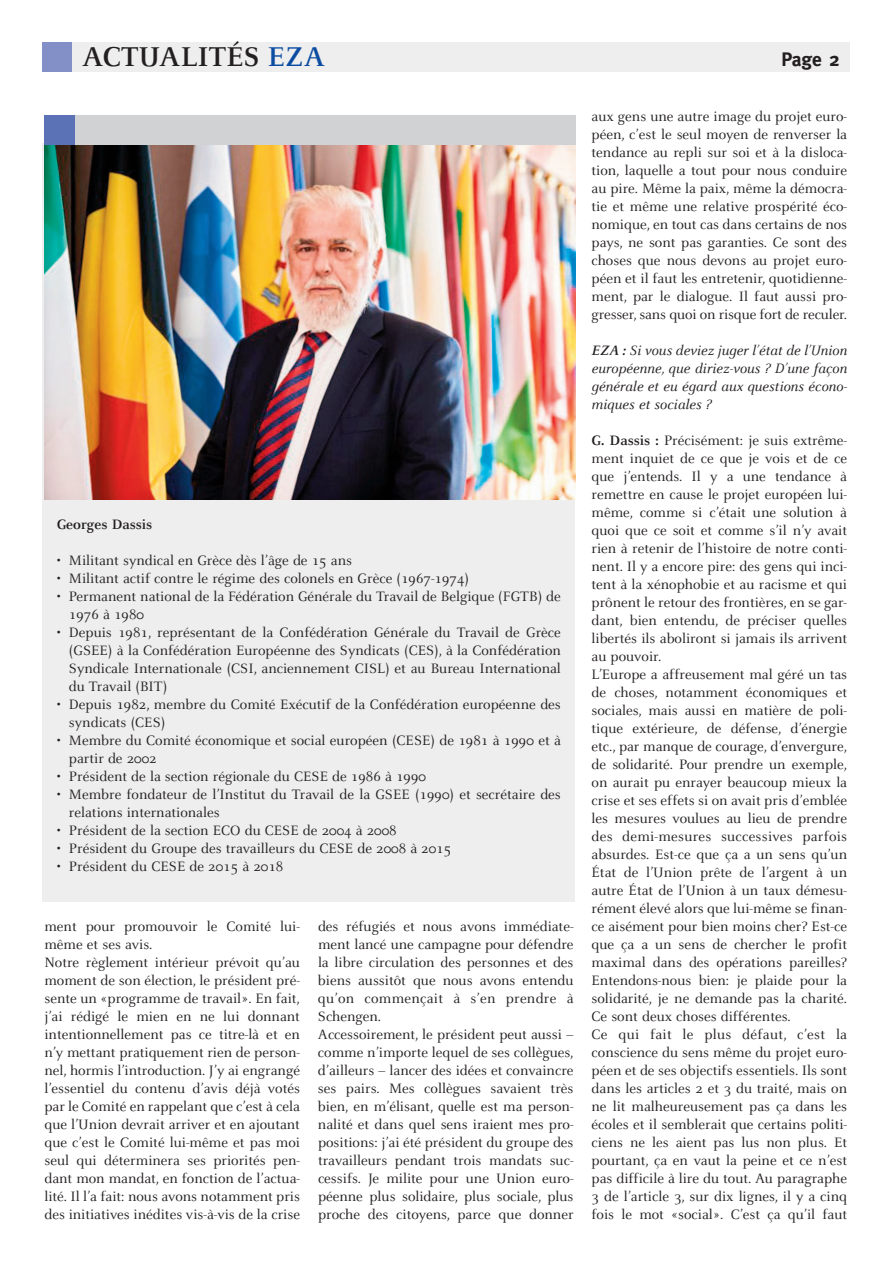
<style>
.page{position:relative;width:893px;height:1263px;background:#fff}
.page>*{position:absolute;margin:0;border:0;box-sizing:border-box;transform-origin:0 0}
.t1{font:700 30px "Celeste";color:#231f20}
.t2{font:700 19.5px "Meta";color:#231f20}
.t3{font:15px/18px "Celeste";color:#231f20}
.t4{font:italic 15px/18px "Celeste";color:#231f20;text-align:justify}
.t5{font:700 15px "Celeste";color:#231f20}
.s1{color:#0d4da1}
.s2{font-weight:700}
</style>
<div class="page">
<div style="left:43px;top:43px;width:807px;height:29px;background:#eeeeef"></div>
<div style="left:43px;top:43px;width:29px;height:29px;background:#838fc7"></div>
<div style="left:43px;top:143px;width:532px;height:758px;background:#eeeeef"></div>
<img style="left:44px;top:145px;width:531px;height:354px">
<div style="left:62px;top:116px;width:513px;height:29px;background:#d1d2d4"></div>
<div style="left:44px;top:116px;width:30px;height:29px;background:#5b72b7"></div>
<h1 class="t1" style="left:82px;top:38px;width:244px">ACTUALITÉS <span class="s1">EZA</span></h1>
<h2 class="t2" style="left:781px;top:48px;width:60px">Page 2</h2>
<p class="t5" style="left:57px;top:515px;width:97px">Georges Dassis</p>
<p class="t3" style="left:57px;top:550px;width:297px">• Militant syndical en Grèce dès l’âge de 15 ans</p>
<p class="t3" style="left:57px;top:568px;width:414px">• Militant actif contre le régime des colonels en Grèce (1967-1974)</p>
<p class="t3" style="left:69px;top:586px;width:493px;text-indent:-12px">• Permanent national de la Fédération Générale du Travail de Belgique (FGTB) de<br>1976 à 1980</p>
<p class="t3" style="left:69px;top:622px;width:493px;text-align:justify;text-indent:-12px">• Depuis 1981, représentant de la Confédération Générale du Travail de Grèce (GSEE) à la Confédération Européenne des Syndicats (CES), à la Confédération Syndicale Internationale (CSI, anciennement CISL) et au Bureau International du Travail (BIT)</p>
<p class="t3" style="left:69px;top:694px;width:493px;text-indent:-12px">• Depuis 1982, membre du Comité Exécutif de la Confédération européenne des syndicats (CES)</p>
<p class="t3" style="left:69px;top:730px;width:493px;text-indent:-12px">• Membre du Comité économique et social européen (CESE) de 1981 à 1990 et à partir de 2002</p>
<p class="t3" style="left:57px;top:766px;width:371px">• Président de la section régionale du CESE de 1986 à 1990</p>
<p class="t3" style="left:69px;top:784px;width:493px;text-indent:-12px">• Membre fondateur de l’Institut du Travail de la GSEE (1990) et secrétaire des relations internationales</p>
<p class="t3" style="left:57px;top:820px;width:341px">• Président de la section ECO du CESE de 2004 à 2008</p>
<p class="t3" style="left:57px;top:838px;width:396px">• Président du Groupe des travailleurs du CESE de 2008 à 2015</p>
<p class="t3" style="left:57px;top:856px;width:228px">• Président du CESE de 2015 à 2018</p>
<p class="t3" style="left:44px;top:916px;width:257px">ment pour promouvoir le Comité lui&shy;même et ses avis.<br>Notre règlement intérieur prévoit qu’au moment de son élection, le président pré&shy;sente un «programme de travail». En fait, j’ai rédigé le mien en ne lui donnant intentionnellement pas ce titre-là et en n’y mettant pratiquement rien de person&shy;nel, hormis l’introduction. J’y ai engrangé l’essentiel du contenu d’avis déjà votés par le Comité en rappelant que c’est à cela que l’Union devrait arriver et en ajoutant que c’est le Comité lui-même et pas moi seul qui déterminera ses priorités pen&shy;dant mon mandat, en fonction de l’actua&shy;lité. Il l’a fait: nous avons notamment pris des initiatives inédites vis-à-vis de la crise</p>
<p class="t3" style="left:318px;top:916px;width:257px">des réfugiés et nous avons immédiate&shy;ment lancé une campagne pour défendre la libre circulation des personnes et des biens aussitôt que nous avons entendu qu’on commençait à s’en prendre à Schengen.<br>Accessoirement, le président peut aussi – comme n’importe lequel de ses collègues, d’ailleurs – lancer des idées et convaincre ses pairs. Mes collègues savaient très bien, en m’élisant, quelle est ma person&shy;nalité et dans quel sens iraient mes pro&shy;positions: j’ai été président du groupe des travailleurs pendant trois mandats suc&shy;cessifs. Je milite pour une Union euro&shy;péenne plus solidaire, plus sociale, plus proche des citoyens, parce que donner</p>
<p class="t3" style="left:592px;top:106px;width:257px;text-align:justify">aux gens une autre image du projet euro&shy;péen, c’est le seul moyen de renverser la tendance au repli sur soi et à la disloca&shy;tion, laquelle a tout pour nous conduire au pire. Même la paix, même la démocra&shy;tie et même une relative prospérité éco&shy;nomique, en tout cas dans certains de nos pays, ne sont pas garanties. Ce sont des choses que nous devons au projet euro&shy;péen et il faut les entretenir, quotidienne&shy;ment, par le dialogue. Il faut aussi pro&shy;gresser, sans quoi on risque fort de reculer.</p>
<p class="t4" style="left:592px;top:340px;width:257px"><span class="s2">EZA :</span> Si vous deviez juger l’état de l’Union européenne, que diriez-vous ? D’une façon générale et eu égard aux questions écono&shy;miques et sociales ?</p>
<p class="t3" style="left:592px;top:430px;width:257px"><span class="s2">G. Dassis :</span> Précisément: je suis extrême&shy;ment inquiet de ce que je vois et de ce que j’entends. Il y a une tendance à remettre en cause le projet européen lui&shy;même, comme si c’était une solution à quoi que ce soit et comme s’il n’y avait rien à retenir de l’histoire de notre conti&shy;nent. Il y a encore pire: des gens qui inci&shy;tent à la xénophobie et au racisme et qui prônent le retour des frontières, en se gar&shy;dant, bien entendu, de préciser quelles libertés ils aboliront si jamais ils arrivent au pouvoir.<br>L’Europe a affreusement mal géré un tas de choses, notamment économiques et sociales, mais aussi en matière de poli&shy;tique extérieure, de défense, d’énergie etc., par manque de courage, d’envergure, de solidarité. Pour prendre un exemple, on aurait pu enrayer beaucoup mieux la crise et ses effets si on avait pris d’emblée les mesures voulues au lieu de prendre des demi-mesures successives parfois absurdes. Est-ce que ça a un sens qu’un État de l’Union prête de l’argent à un autre État de l’Union à un taux démesu&shy;rément élevé alors que lui-même se finan&shy;ce aisément pour bien moins cher? Est-ce que ça a un sens de chercher le profit maximal dans des opérations pareilles?<br>Entendons-nous bien: je plaide pour la solidarité, je ne demande pas la charité.<br>Ce sont deux choses différentes.<br>Ce qui fait le plus défaut, c’est la conscience du sens même du projet euro&shy;péen et de ses objectifs essentiels. Ils sont dans les articles 2 et 3 du traité, mais on ne lit malheureusement pas ça dans les écoles et il semblerait que certains politi&shy;ciens ne les aient pas lus non plus. Et pourtant, ça en vaut la peine et ce n’est pas difficile à lire du tout. Au paragraphe 3 de l’article 3, sur dix lignes, il y a cinq fois le mot «social». C’est ça qu’il faut</p>
</div>
